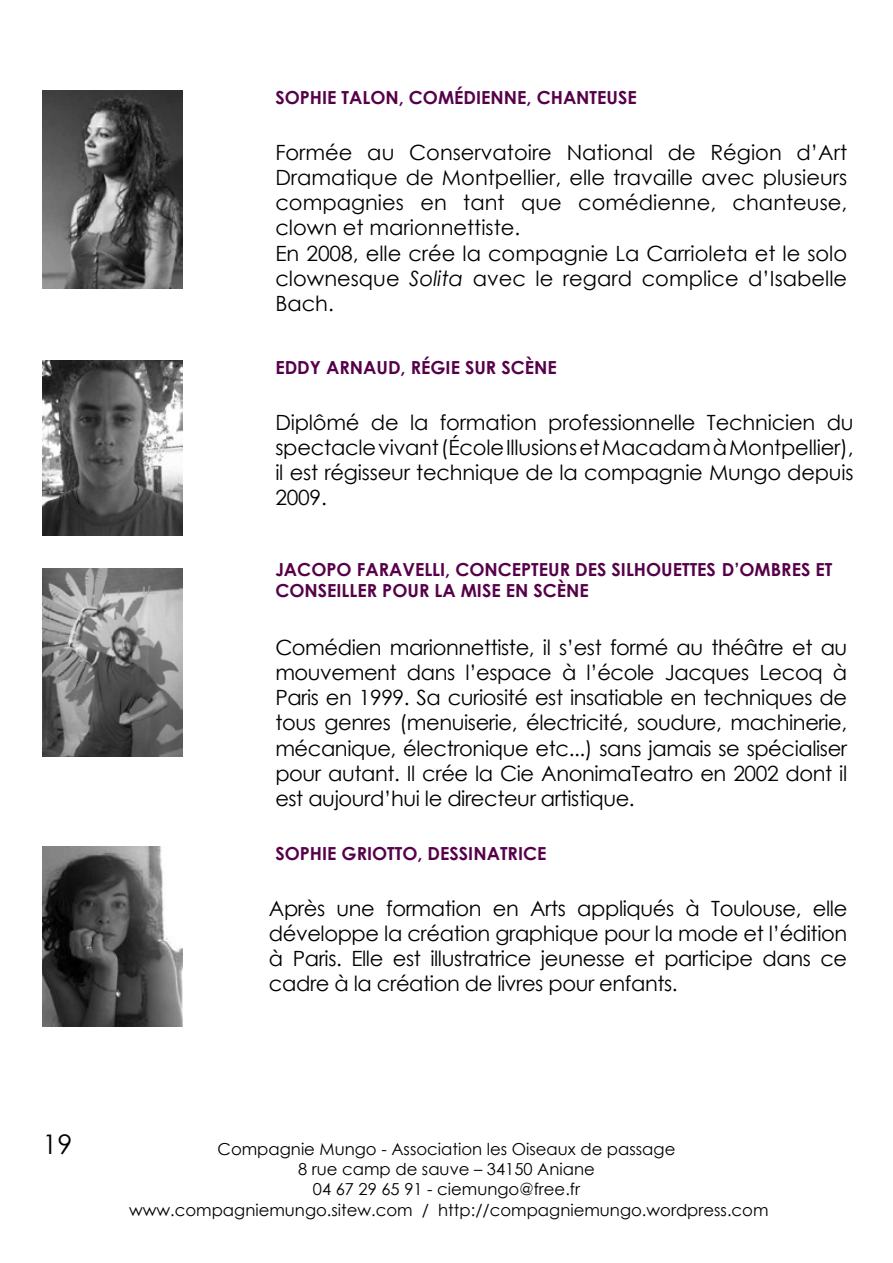
<style>
.page{position:relative;width:893px;height:1263px;background:#fff}
.page>*{position:absolute;margin:0;border:0;box-sizing:border-box;transform-origin:0 0}
.t1{font:27px "Century Gothic";color:#000}
.t2{font:21px/25.2px "Century Gothic";color:#000;text-align:justify}
.t3{font:700 18px/21px "Century Gothic";color:#56004a}
.t4{font:16.5px/19.8px "Century Gothic";color:#000;text-align:center}
.s1{font-style:italic}
</style>
<div class="page">
<img style="left:43px;top:360px;width:140px;height:175px">
<img style="left:43px;top:569px;width:140px;height:187px">
<img style="left:43px;top:846px;width:140px;height:180px">
<img style="left:43px;top:90px;width:140px;height:198px">
<p class="t1" style="left:43px;top:1127px;width:31px">19</p>
<p class="t3" style="left:275px;top:86px;width:363px">SOPHIE TALON, COMÉDIENNE, CHANTEUSE</p>
<p class="t2" style="left:275px;top:139px;width:573px;text-align:left">Formée au Conservatoire National de Région d’Art Dramatique de Montpellier, elle travaille avec plusieurs compagnies en tant que comédienne, chanteuse, clown et marionnettiste.<br>En 2008, elle crée la compagnie La Carrioleta et le solo clownesque <span class="s1">Solita</span> avec le regard complice d’Isabelle Bach.</p>
<p class="t3" style="left:275px;top:356px;width:283px">EDDY ARNAUD, RÉGIE SUR SCÈNE</p>
<p class="t2" style="left:275px;top:409px;width:580px">Diplômé de la formation professionnelle Technicien du spectacle vivant (École Illusions et Macadam à Montpellier), il est régisseur technique de la compagnie Mungo depuis 2009.</p>
<p class="t3" style="left:275px;top:558px;width:558px">JACOPO FARAVELLI, CONCEPTEUR DES SILHOUETTES D’OMBRES ET<br>CONSEILLER POUR LA MISE EN SCÈNE</p>
<p class="t2" style="left:275px;top:634px;width:573px">Comédien marionnettiste, il s’est formé au théâtre et au mouvement dans l’espace à l’école Jacques Lecoq à Paris en 1999. Sa curiosité est insatiable en techniques de tous genres (menuiserie, électricité, soudure, machinerie, mécanique, électronique etc...) sans jamais se spécialiser pour autant. Il crée la Cie AnonimaTeatro en 2002 dont il est aujourd’hui le directeur artistique.</p>
<p class="t3" style="left:275px;top:842px;width:273px">SOPHIE GRIOTTO, DESSINATRICE</p>
<p class="t2" style="left:269px;top:895px;width:580px">Après une formation en Arts appliqués à Toulouse, elle développe la création graphique pour la mode et l’édition à Paris. Elle est illustratrice jeunesse et participe dans ce cadre à la création de livres pour enfants.</p>
<p class="t4" style="left:218px;top:1139px;width:459px">Compagnie Mungo -- Association les Oiseaux de passage<br>8 rue camp de sauve – 34150 Aniane<br>04 67 29 65 91 -- ciemungo@free.fr</p>
<p class="t4" style="left:129px;top:1200px;width:641px">www.compagniemungo.sitew.com / http://compagniemungo.wordpress.com</p>
</div>
